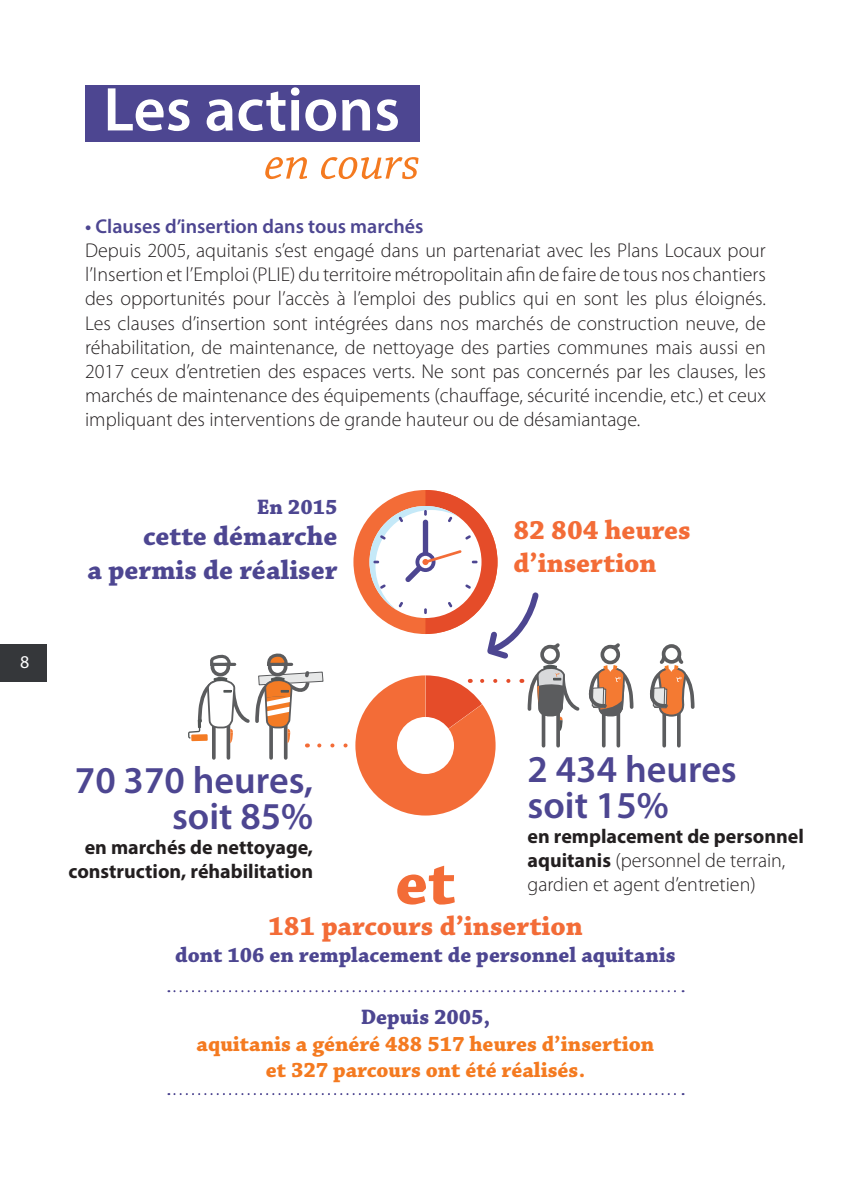
<style>
.page{position:relative;width:851px;height:1191px;background:#fff}
.page>*{position:absolute;margin:0;border:0;box-sizing:border-box;transform-origin:0 0}
.t1{font:700 65.4px "Chaparral Pro";color:#f36c37}
.t2{font:600 62.4px "Myriad Pro";color:#fff}
.t3{font:italic 50px "Chaparral Pro";color:#f47a20}
.t4{font:600 38px/36px "Myriad Pro";color:#4d4691}
.t5{font:700 28px/33.6px "Chaparral Pro";color:#f36c37}
.t6{font:700 28px/33.6px "Chaparral Pro";color:#4d4691;text-align:right}
.t7{font:700 22px/26.4px "Chaparral Pro";color:#f47a20;text-align:center}
.t8{font:700 22px "Chaparral Pro";color:#4d4691}
.t9{font:300 20px/24px "Myriad Pro";color:#231f20}
.t10{font:700 20px/24px "Myriad Pro";color:#231f20;text-align:right}
.t11{font:600 20px "Myriad Pro";color:#4d4691}
.t12{font:18px "Myriad Pro";color:#fff}
.s1{font-weight:700}
</style>
<div class="page">
<div style="left:85px;top:85px;width:335px;height:57px;background:#4d4691"></div>
<svg style="left:188px;top:653px;width:157px;height:107px"></svg>
<svg style="left:355px;top:490px;width:340px;height:326px"></svg>
<svg style="left:168px;top:990px;width:515px;height:2px"></svg>
<svg style="left:168px;top:1093px;width:515px;height:2px"></svg>
<div style="left:0;top:644px;width:47px;height:38px;background:#35373a"></div>
<p class="t12" style="left:20px;top:650px;width:11px">8</p>
<h2 class="t2" style="left:103px;top:70px;width:298px">Les actions</h2>
<h3 class="t3" style="left:264px;top:135px;width:157px">en cours</h3>
<p class="t11" style="left:85px;top:214px;width:340px">• Clauses d’insertion dans tous marchés</p>
<p class="t9" style="left:85px;top:239px;width:682px;text-align:justify">Depuis 2005, aquitanis s’est engagé dans un partenariat avec les Plans Locaux pour l’Insertion et l’Emploi (PLIE) du territoire métropolitain afin de faire de tous nos chantiers des opportunités pour l’accès à l’emploi des publics qui en sont les plus éloignés.<br>Les clauses d’insertion sont intégrées dans nos marchés de construction neuve, de réhabilitation, de maintenance, de nettoyage des parties communes mais aussi en 2017 ceux d’entretien des espaces verts. Ne sont pas concernés par les clauses, les marchés de maintenance des équipements (chauffage, sécurité incendie, etc.) et ceux impliquant des interventions de grande hauteur ou de désamiantage.</p>
<p class="t8" style="left:257px;top:494px;width:82px">En 2015</p>
<h3 class="t6" style="left:87px;top:521px;width:251px">cette démarche<br>a permis de réaliser</h3>
<h3 class="t5" style="left:513px;top:514px;width:179px">82 804 heures d’insertion</h3>
<h3 class="t4" style="left:527px;top:750px;width:211px">2 434 heures soit 15%</h3>
<h3 class="t4" style="left:75px;top:761px;width:240px;text-align:right">70 370 heures, soit 85%</h3>
<p class="t9" style="left:527px;top:824px;width:278px"><span class="s1">en remplacement de personnel aquitanis</span> (personnel de terrain, gardien et agent d’entretien)</p>
<h3 class="t5" style="left:268px;top:910px;width:316px">181 parcours d’insertion</h3>
<p class="t8" style="left:175px;top:941px;width:502px">dont 106 en remplacement de personnel aquitanis</p>
<p class="t10" style="left:68px;top:834px;width:246px">en marchés de nettoyage, construction, réhabilitation</p>
<h1 class="t1" style="left:395px;top:844px;width:62px">et</h1>
<p class="t8" style="left:360px;top:1004px;width:131px">Depuis 2005,</p>
<p class="t7" style="left:197px;top:1031px;width:459px">aquitanis a généré 488 517 heures d’insertion et 327 parcours ont été réalisés.</p>
</div>
